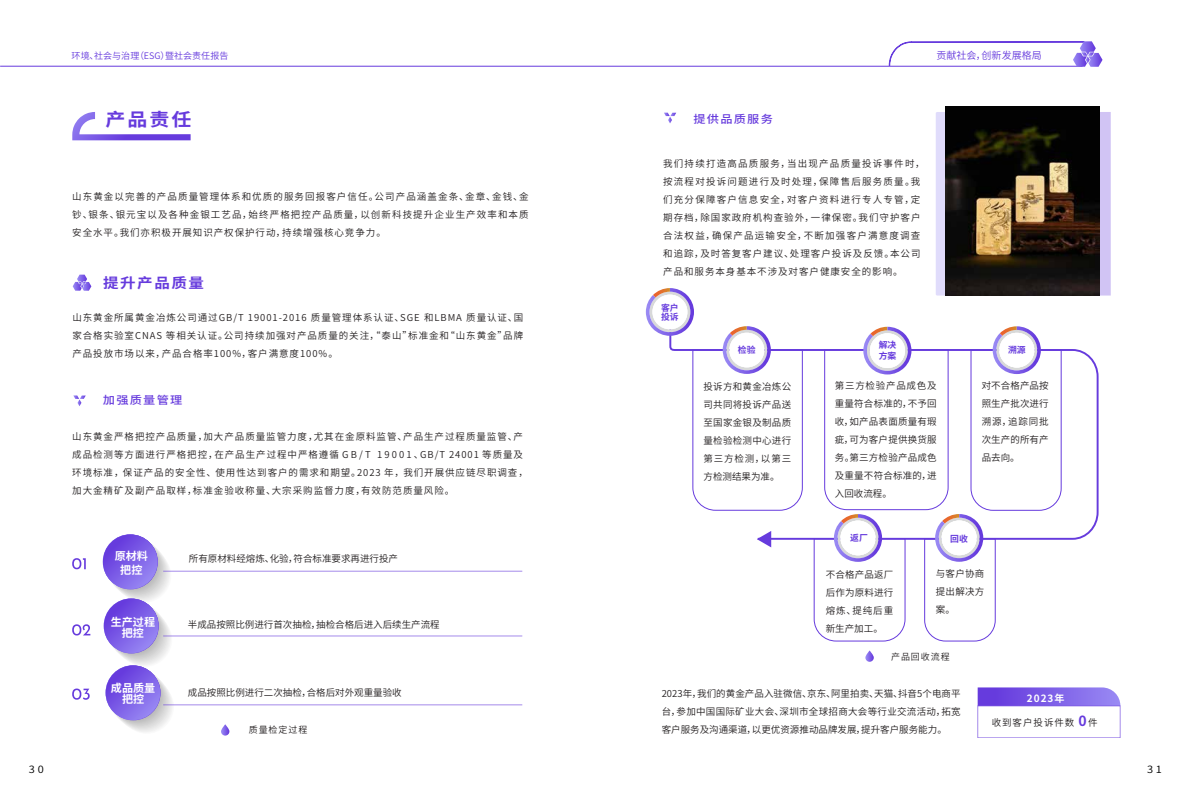
<style>
.page{position:relative;width:1191px;height:808px;background:#fff}
.page>*{position:absolute;margin:0;border:0;box-sizing:border-box;transform-origin:0 0}
.t1{font:700 18px "Source Han Sans CN";color:#663bdd;scale:1.11 1}
.t2{font:700 14px "Source Han Sans CN";letter-spacing:.1em;color:#663bdd;scale:1.11 1}
.t3{font:700 11px/11px "Source Han Sans CN";color:#fff;text-align:center}
.t4{font:500 11px "Source Han Sans CN";letter-spacing:.1em;color:#663bdd;scale:1.11 1}
.t5{font:10px "Source Han Sans CN";color:#663bdd}
.t6{font:700 10px "Source Han Sans CN";letter-spacing:.1em;color:#fff}
.t7{font:10px "Source Han Sans CN";color:#000;scale:1.11 1}
.t8{font:9.5px/18px "Source Han Sans CN";letter-spacing:.1em;color:#231f20;text-align:justify}
.t9{font:9.5px/18px "Source Han Sans CN";letter-spacing:.13em;color:#231f20}
.t10{font:9.5px "Source Han Sans CN";color:#231f20}
.t11{font:9px "Source Han Sans CN";color:#663bdd}
.t12{font:9px "Source Han Sans CN";letter-spacing:.1em;color:#231f20}
.t13{font:700 8.8px/9px "Source Han Sans CN";color:#663bdd}
.s1{font-weight:700;font-size:14px;color:#663bdd}
</style>
<div class="page">
<svg style="left:771px;top:349px;width:328px;height:192px"></svg>
<svg style="left:936px;top:112px;width:174px;height:184px;background:#d0c7ed"></svg>
<svg style="left:977px;top:687px;width:143px;height:19px;background:#8265e7"></svg>
<svg style="left:73px;top:275px;width:18px;height:16px"></svg>
<svg style="left:72px;top:112px;width:119px;height:28px"></svg>
<svg style="left:72px;top:558px;width:14px;height:11px"></svg>
<svg style="left:72px;top:688px;width:18px;height:12px"></svg>
<svg style="left:72px;top:624px;width:18px;height:11px"></svg>
<svg style="left:103px;top:535px;width:71px;height:197px"></svg>
<svg style="left:106px;top:665px;width:54px;height:55px;background:#7c5de6"></svg>
<svg style="left:73px;top:395px;width:13px;height:11px"></svg>
<svg style="left:664px;top:113px;width:12px;height:10px"></svg>
<hr style="left:0;top:66px;width:1082px;height:1px;background:#663bdd">
<svg style="left:888px;top:41px;width:214px;height:26px"></svg>
<svg style="left:221px;top:724px;width:8px;height:12px"></svg>
<svg style="left:865px;top:650px;width:8px;height:12px"></svg>
<hr style="left:163px;top:571px;width:359px;height:1px;background:#663bdd">
<hr style="left:163px;top:635px;width:359px;height:1px;background:#663bdd">
<hr style="left:163px;top:704px;width:359px;height:1px;background:#663bdd">
<svg style="left:757px;top:531px;width:14px;height:16px"></svg>
<svg style="left:646px;top:288px;width:157px;height:223px"></svg>
<div style="left:652px;top:295px;width:35px;height:34px;background:#fff;border-radius:50%"></div>
<svg style="left:813px;top:326px;width:249px;height:316px"></svg>
<div style="left:840px;top:520px;width:35px;height:35px;background:#fff;border-radius:50%"></div>
<img style="left:945px;top:106px;width:155px;height:189px">
<p class="t11" style="left:72px;top:50px;width:158px">环境、社会与治理（ESG）暨社会责任报告</p>
<p class="t5" style="left:936px;top:50px;width:107px">贡献社会，创新发展格局</p>
<h1 class="t1" style="left:105px;top:109px;width:79px">产品责任</h1>
<p class="t8" style="left:72px;top:187px;width:458px">山东黄金以完善的产品质量管理体系和优质的服务回报客户信任。公司产品涵盖金条、金章、金钱、金钞、银条、银元宝以及各种金银工艺品，始终严格把控产品质量，以创新科技提升企业生产效率和本质安全水平。我们亦积极开展知识产权保护行动，持续增强核心竞争力。</p>
<h2 class="t2" style="left:103px;top:275px;width:92px">提升产品质量</h2>
<p class="t8" style="left:72px;top:309px;width:452px">山东黄金所属黄金冶炼公司通过GB/T 19001-2016 质量管理体系认证、SGE 和LBMA 质量认证、国家合格实验室CNAS 等相关认证。公司持续加强对产品质量的关注，“泰山”标准金和“山东黄金”品牌产品投放市场以来，产品合格率100%，客户满意度100%。</p>
<p class="t4" style="left:103px;top:394px;width:73px">加强质量管理</p>
<p class="t8" style="left:72px;top:428px;width:457px;text-align:left">山东黄金严格把控产品质量，加大产品质量监管力度，尤其在金原料监管、产品生产过程质量监管、产成品检测等方面进行严格把控，在产品生产过程中严格遵循 GB/T 19001 、GB/T 24001 等质量及环境标准，保证产品的安全性、使用性达到客户的需求和期望。2023 年，我们开展供应链尽职调查，加大金精矿及副产品取样，标准金验收称量、大宗采购监督力度，有效防范质量风险。</p>
<p class="t3" style="left:115px;top:549px;width:35px;line-height:13.8px">原材料把控</p>
<p class="t10" style="left:189px;top:554px;width:210px">所有原材料经熔炼、化验，符合标准要求再进行投产</p>
<p class="t3" style="left:111px;top:616px;width:46px">生产过程把控</p>
<p class="t3" style="left:111px;top:683px;width:46px">成品质量把控</p>
<p class="t10" style="left:188px;top:619px;width:253px">半成品按照比例进行首次抽检，抽检合格后进入后续生产流程</p>
<p class="t10" style="left:188px;top:687px;width:215px">成品按照比例进行二次抽检，合格后对外观重量验收</p>
<p class="t12" style="left:249px;top:725px;width:60px">质量检定过程</p>
<p class="t4" style="left:693px;top:112px;width:73px">提供品质服务</p>
<p class="t9" style="left:663px;top:154px;width:263px">我们持续打造高品质服务，当出现产品质量投诉事件时，按流程对投诉问题进行及时处理，保障售后服务质量。我们充分保障客户信息安全，对客户资料进行专人专管，定期存档，除国家政府机构查验外，一律保密。我们守护客户合法权益，确保产品运输安全，不断加强客户满意度调查和追踪，及时答复客户建议、处理客户投诉及反馈。本公司产品和服务本身基本不涉及对客户健康安全的影响。</p>
<p class="t13" style="left:661px;top:304px;width:19px">客户投诉</p>
<p class="t13" style="left:738px;top:346px;width:19px">检验</p>
<p class="t13" style="left:878px;top:340px;width:19px;line-height:10.5px">解决方案</p>
<p class="t13" style="left:1008px;top:346px;width:19px">溯源</p>
<p class="t8" style="left:703px;top:377px;width:89px">投诉方和黄金冶炼公司共同将投诉产品送至国家金银及制品质量检验检测中心进行第三方检测，以第三方检测结果为准。</p>
<p class="t8" style="left:835px;top:377px;width:103px">第三方检验产品成色及重量符合标准的，不予回收，如产品表面质量有瑕疵，可为客户提供换货服务。第三方检验产品成色及重量不符合标准的，进入回收流程。</p>
<p class="t8" style="left:981px;top:377px;width:68px">对不合格产品按照生产批次进行溯源，追踪同批次生产的所有产品去向。</p>
<p class="t13" style="left:850px;top:533px;width:19px">返厂</p>
<p class="t13" style="left:950px;top:534px;width:19px">回收</p>
<p class="t8" style="left:825px;top:566px;width:69px">不合格产品返厂后作为原料进行熔炼、提纯后重新生产加工。</p>
<p class="t8" style="left:936px;top:565px;width:50px">与客户协商提出解决方案。</p>
<p class="t12" style="left:891px;top:651px;width:60px">产品回收流程</p>
<p class="t8" style="left:661px;top:685px;width:300px">2023年，我们的黄金产品入驻微信、京东、阿里拍卖、天猫、抖音5个电商平台，参加中国国际矿业大会、深圳市全球招商大会等行业交流活动，拓宽客户服务及沟通渠道，以更优资源推动品牌发展，提升客户服务能力。</p>
<p class="t6" style="left:1027px;top:692px;width:39px">2023年</p>
<p class="t8" style="left:991px;top:714px;width:107px">收到客户投诉件数 <span class="s1">0</span>件</p>
<p class="t7" style="left:29px;top:763px;width:15px">30</p>
<p class="t7" style="left:1147px;top:764px;width:15px">31</p>
</div>
